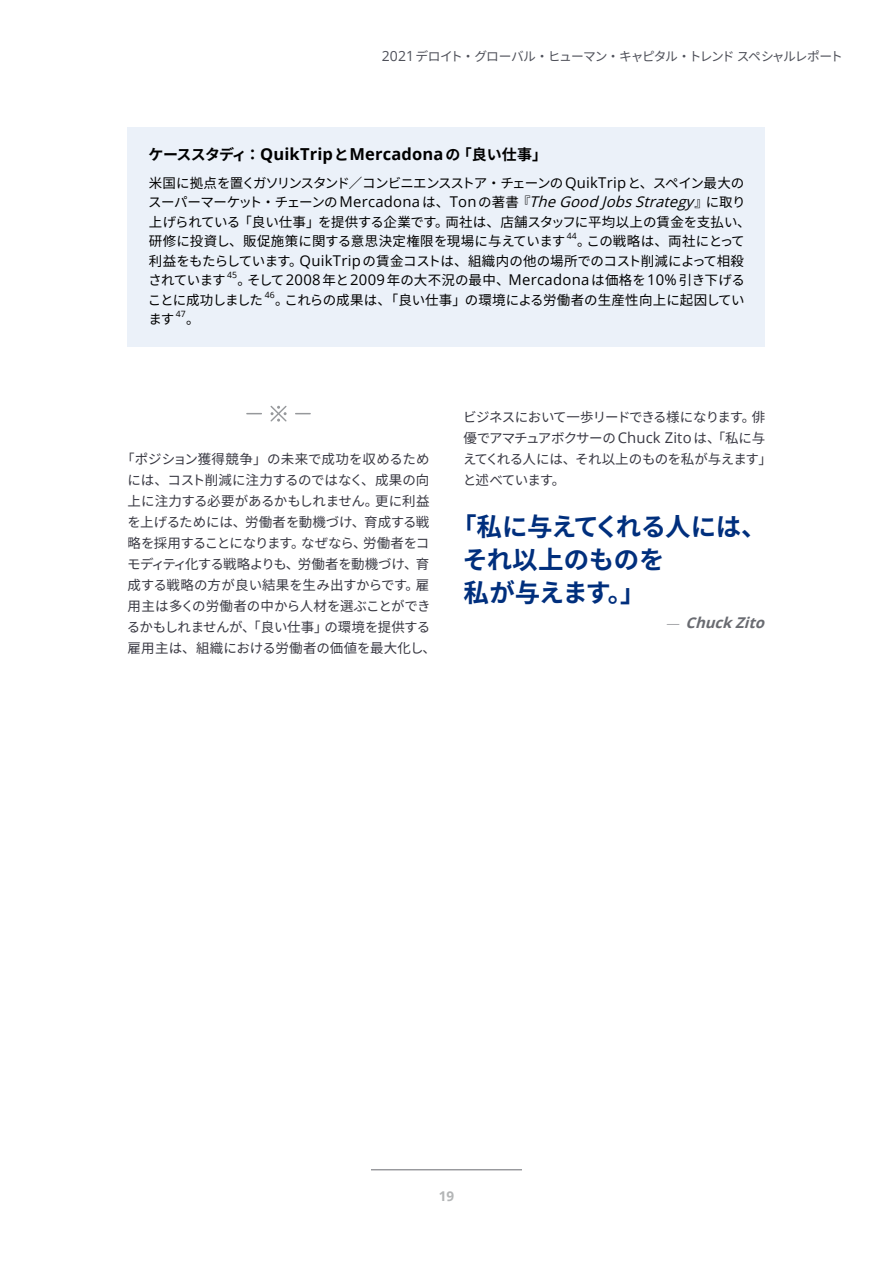
<style>
.page{position:relative;width:893px;height:1263px;background:#fff}
.page>*{position:absolute;margin:0;border:0;box-sizing:border-box;transform-origin:0 0}
.引用文_B_17_22_B6{font:700 25.5px/33px "Noto Sans JP";letter-spacing:-.02em;color:#002f7d}
.コラムタイトル_B_10_12_Bk{font:700 16.5px "Open Sans";letter-spacing:.01em;color:#000}
.t1{font:italic 700 14.85px "Open Sans";color:#696b71}
.コラム本文_R_9_13_Bk{font:13.5px/19.5px "Noto Sans JP";letter-spacing:-.025em;color:#000}
.本文_R_9_13_CG11{font:13.5px/21px "Noto Sans JP";letter-spacing:-.025em;color:#383842;text-align:center}
.本文_R_9_13_CG11-2{font:13.5px/21px "Noto Sans JP";letter-spacing:-.045em;color:#383842}
.コラム本文_R_9_13_Bk-2{font:13.5px/19.5px "Noto Sans JP";letter-spacing:-.005em;color:#000}
.コラム本文_R_9_13_Bk-3{font:13.5px "Noto Sans JP";letter-spacing:.005em;color:#000}
.t2{font:700 13.5px "Open Sans";color:#b3b5b6}
.t3{font:12.75px "Noto Sans JP";letter-spacing:-.08em;color:#4e5059}
.コラム本文_R_9_13_Bk-4{font:8.7px "Open Sans";letter-spacing:.02em;color:#000}
.s1{font-family:"Open Sans";font-size:14.1px}
.s2{font-family:"Noto Sans JP";font-size:15px}
.s3{font-family:"Open Sans";font-size:14.85px}
.s4{font-family:"Open Sans";font-style:italic;font-size:14.85px}
.s5{font-weight:300;font-size:13.5px}
</style>
<div class="page">
<hr style="left:371px;top:1169px;width:151px;height:1px;background:#696b71">
<div style="left:128px;top:128px;width:637px;height:219px;background:#ebf1f9"></div>
<svg style="left:270px;top:406px;width:17px;height:16px"></svg>
<svg style="left:247px;top:413px;width:14px;height:1px"></svg>
<svg style="left:296px;top:413px;width:14px;height:1px"></svg>
<p class="t3" style="left:382px;top:49px;width:463px"><span class="s1">2021</span> デロイト・グローバル・ヒューマン・キャピタル・トレンドスペシャルレポート</p>
<p class="コラムタイトル_B_10_12_Bk" style="left:149px;top:143px;width:400px"><span class="s2">ケーススタディ：</span>QuikTrip<span class="s2">と</span>Mercadona<span class="s2">の「良い仕事」</span></p>
<p class="コラム本文_R_9_13_Bk" style="left:148px;top:173px;width:604px">米国に拠点を置くガソリンスタンド／コンビニエンスストア・チェーンの <span class="s3">QuikTrip</span> と、スペイン最大のスーパーマーケット・チェーンの <span class="s3">Mercadona</span> は、<span class="s3">Ton</span> の著書『<span class="s4">TheGoodJobsStrategy</span>』に取り上げられている「良い仕事」を提供する企業です。両社は、店舗スタッフに平均以上の賃金を支払い、研修に投資し、販促施策に関する意思決定権限を現場に与えています</p>
<p class="コラム本文_R_9_13_Bk-4" style="left:567px;top:230px;width:12px">44</p>
<p class="コラム本文_R_9_13_Bk" style="left:148px;top:232px;width:598px;text-align:justify;text-indent:429px">。この戦略は、両社にとって利益をもたらしています。<span class="s3">QuikTrip</span>の賃金コストは、組織内の他の場所でのコスト削減によって相殺されています</p>
<p class="コラム本文_R_9_13_Bk-4" style="left:227px;top:269px;width:12px">45</p>
<p class="コラム本文_R_9_13_Bk-2" style="left:148px;top:271px;width:598px;text-indent:90px">。そして<span class="s3">2008</span>年と<span class="s3">2009</span>年の大不況の最中、<span class="s3">Mercadona</span>は価格を<span class="s3">10%</span>引き下げることに成功しました</p>
<p class="コラム本文_R_9_13_Bk-4" style="left:265px;top:289px;width:12px">46</p>
<p class="コラム本文_R_9_13_Bk-3" style="left:275px;top:292px;width:471px">。これらの成果は、「良い仕事」の環境による労働者の生産性向上に起因してい</p>
<p class="コラム本文_R_9_13_Bk" style="left:148px;top:310px;width:27px">ます</p>
<p class="コラム本文_R_9_13_Bk-4" style="left:176px;top:308px;width:12px">47</p>
<p class="コラム本文_R_9_13_Bk" style="left:186px;top:310px;width:15px">。</p>
<p class="本文_R_9_13_CG11" style="left:121px;top:448px;width:317px">「ポジション獲得競争」の未来で成功を収めるためには、コスト削減に注力するのではなく、成果の向上に注力する必要があるかもしれません。更に利益を上げるためには、労働者を動機づけ、育成する戦略を採用することになります。なぜなら、労働者をコモディティ化する戦略よりも、労働者を動機づけ、育成する戦略の方が良い結果を生み出すからです。雇用主は多くの労働者の中から人材を選ぶことができるかもしれませんが、「良い仕事」の環境を提供する雇用主は、組織における労働者の価値を最大化し、</p>
<p class="本文_R_9_13_CG11-2" style="left:463px;top:406px;width:310px">ビジネスにおいて一歩リードできる様になります。俳優でアマチュアボクサーの<span class="s3">Chuck Zito</span>は、「私に与えてくれる人には、それ以上のものを私が与えます」と述べています。</p>
<p class="引用文_B_17_22_B6" style="left:462px;top:510px;width:306px;text-indent:-11px">「私に与えてくれる人には、それ以上のものを<br>私が与えます。」</p>
<p class="t1" style="left:665px;top:612px;width:106px"><span class="s5">—</span> ChuckZito</p>
<p class="t2" style="left:439px;top:1186px;width:17px">19</p>
</div>
